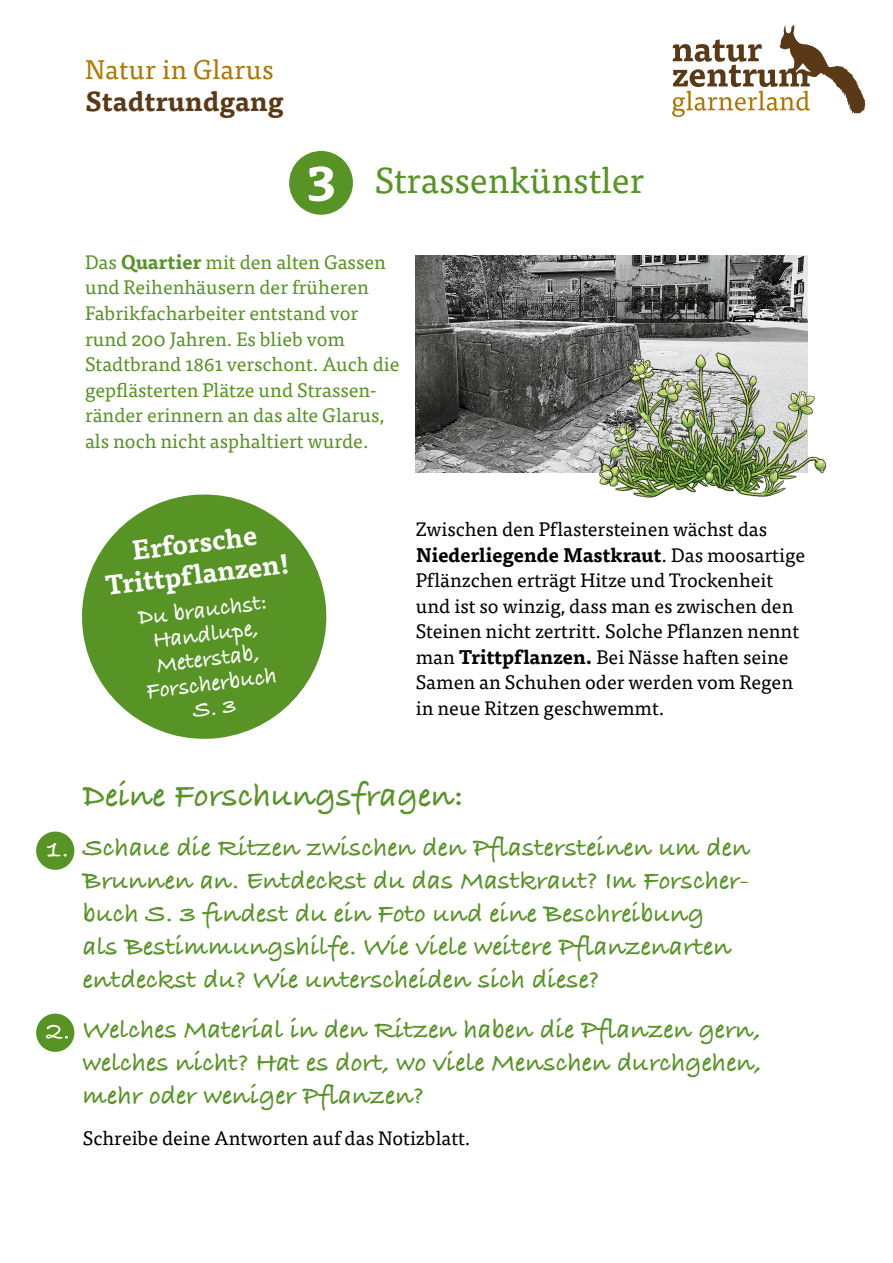
<style>
.page{position:relative;width:893px;height:1263px;background:#fff}
.page>*{position:absolute;margin:0;border:0;box-sizing:border-box;transform-origin:0 0}
.t1{font:36px "Tisa OT";color:#579325}
.t2{font:700 34.5px "Bradley Hand ITCTT";color:#579325}
.t3{font:700 27px/33px "Bradley Hand ITCTT";color:#579325}
.t4{font:700 27px/31.5px "Tisa OT";color:#fff;text-align:center}
.t5{font:27px "Tisa OT";letter-spacing:.01em;color:#ad7700}
.t6{font:700 27px "Tisa OT";letter-spacing:.01em;color:#5a3916}
.t7{font:700 24px/24.6px "Bradley Hand ITCTT";color:#fff;text-align:center}
.t8{font:19.5px/25.5px "Tisa OT";color:#000}
.t9{font:19.5px/25.5px "Tisa OT";color:#579325}
.s1{font-weight:700;font-size:51.75px;color:#fff}
.s2{font-weight:700}
</style>
<div class="page">
<svg style="left:672px;top:24px;width:194px;height:93px"></svg>
<img style="left:416px;top:255px;width:392px;height:217px">
<div style="left:289px;top:151px;width:64px;height:64px;background:#579325;border-radius:50%"></div>
<div style="left:36px;top:831px;width:38px;height:39px;background:#579325;border-radius:50%"></div>
<svg style="left:47px;top:843px;width:20px;height:14px"></svg>
<div style="left:36px;top:1013px;width:38px;height:39px;background:#579325;border-radius:50%"></div>
<svg style="left:46px;top:1025px;width:22px;height:14px"></svg>
<img style="left:591px;top:340px;width:236px;height:158px">
<svg style="left:82px;top:494px;width:245px;height:245px;fill:#579325"></svg>
<p class="t5" style="left:85px;top:54px;width:190px">Natur in Glarus</p>
<p class="t6" style="left:85px;top:84px;width:200px">Stadtrundgang</p>
<h1 class="t1" style="left:306px;top:159px;width:340px"><span class="s1">3</span> Strassenkünstler</h1>
<p class="t9" style="left:85px;top:250px;width:316px">Das <span class="s2">Quartier</span> mit den alten Gassen und Reihenhäusern der früheren Fabrikfacharbeiter entstand vor rund 200 Jahren. Es blieb vom Stadtbrand 1861 verschont. Auch die gepflästerten Plätze und Strassen&shy;ränder erinnern an das alte Glarus, als noch nicht asphaltiert wurde.</p>
<p class="t4" style="left:100px;top:540px;width:188px;rotate:-7deg">Erforsche<br>Trittpflanzen!</p>
<p class="t7" style="left:136px;top:605px;width:133px;rotate:-7deg">Du brauchst:<br>Handlupe,<br>Meterstab,<br>Forscherbuch<br>S. 3</p>
<p class="t8" style="left:416px;top:517px;width:391px">Zwischen den Pflastersteinen wächst das <span class="s2">Niederliegende Mastkraut</span>. Das moosartige Pflänzchen erträgt Hitze und Trockenheit und ist so winzig, dass man es zwischen den Steinen nicht zertritt. Solche Pflanzen nennt man <span class="s2">Trittpflanzen.</span> Bei Nässe haften seine Samen an Schuhen oder werden vom Regen in neue Ritzen geschwemmt.</p>
<p class="t2" style="left:83px;top:769px;width:382px">Deine Forschungsfragen:</p>
<p class="t3" style="left:83px;top:830px;width:669px">Schaue die Ritzen zwischen den Pflastersteinen um den Brunnen an. Entdeckst du das Mastkraut? Im Forscher&shy;buch S. 3 findest du ein Foto und eine Beschreibung<br>als Bestimmungshilfe. Wie viele weitere Pflanzenarten entdeckst du? Wie unterscheiden sich diese?</p>
<p class="t3" style="left:83px;top:1012px;width:680px;text-align:justify">Welches Material in den Ritzen haben die Pflanzen gern, welches nicht? Hat es dort, wo viele Menschen durchgehen, mehr oder weniger Pflanzen?</p>
<p class="t8" style="left:83px;top:1126px;width:389px">Schreibe deine Antworten auf das Notizblatt.</p>
</div>
